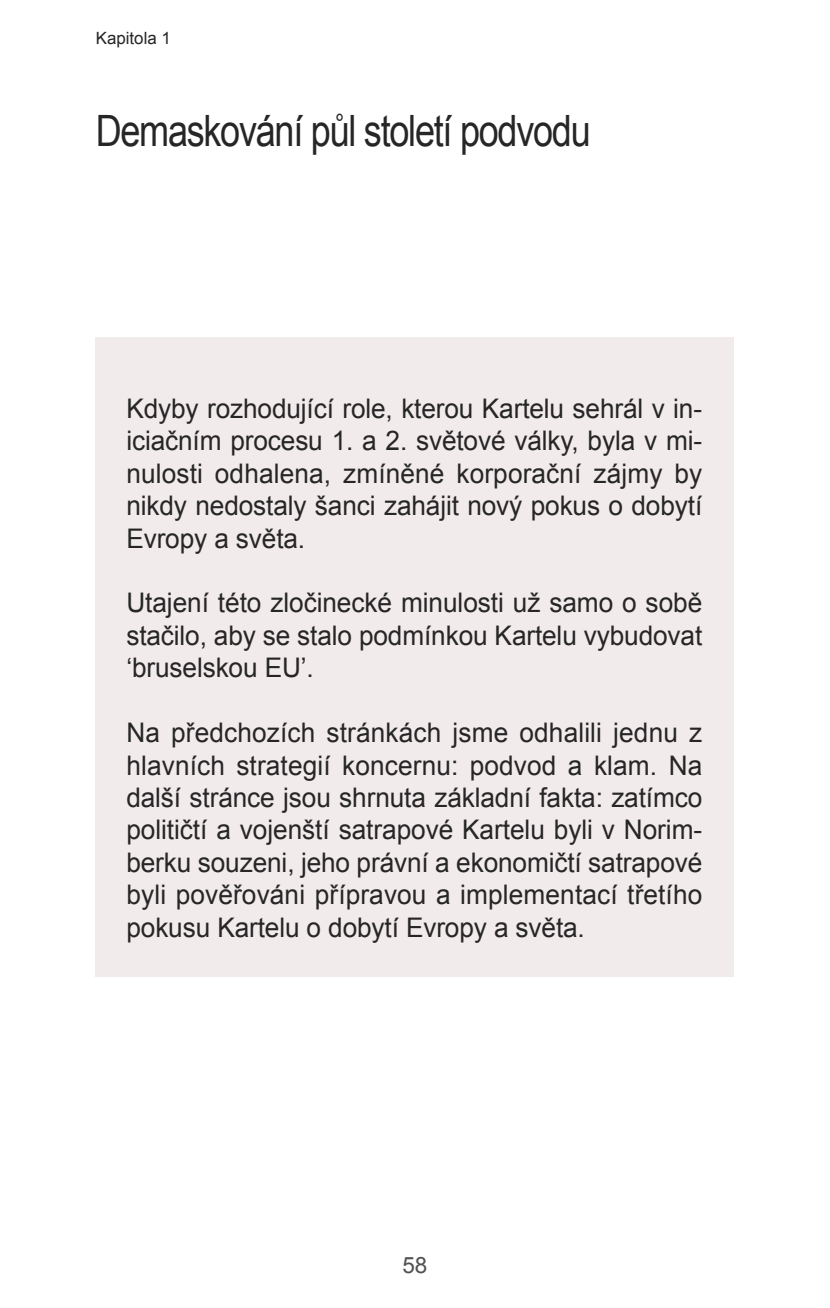
<style>
.page{position:relative;width:830px;height:1308px;background:#fff}
.page>*{position:absolute;margin:0;border:0;box-sizing:border-box;transform-origin:0 0}
.t1{font:43.2px "Arial";letter-spacing:-.035em;color:#272627;scale:.83 1}
.t2{font:27px/32.4px "Arial";letter-spacing:-.005em;color:#272627;text-align:justify}
.t3{font:22.5px "Arial";color:#525152}
.t4{font:16.88px "Arial";color:#272627}
</style>
<div class="page">
<div style="left:96px;top:337px;width:637px;height:640px;background:#f2ebec"></div>
<p class="t4" style="left:96px;top:29px;width:77px">Kapitola 1</p>
<p class="t1" style="left:96px;top:107px;width:597px">Demaskování půl století podvodu</p>
<p class="t2" style="left:126px;top:392px;width:577px">Kdyby rozhodující role, kterou Kartelu sehrál v in&shy;iciačním procesu 1. a 2. světové války, byla v mi&shy;nulosti odhalena, zmíněné korporační zájmy by nikdy nedostaly šanci zahájit nový pokus o dobytí Evropy a světa.</p>
<p class="t2" style="left:126px;top:587px;width:577px">Utajení této zločinecké minulosti už samo o sobě stačilo, aby se stalo podmínkou Kartelu vybudovat ‘bruselskou EU’.</p>
<p class="t2" style="left:126px;top:716px;width:577px">Na předchozích stránkách jsme odhalili jednu z hlavních strategií koncernu: podvod a klam. Na další stránce jsou shrnuta základní fakta: zatímco političtí a vojenští satrapové Kartelu byli v Norim&shy;berku souzeni, jeho právní a ekonomičtí satrapové byli pověřováni přípravou a implementací třetího pokusu Kartelu o dobytí Evropy a světa.</p>
<p class="t3" style="left:402px;top:1252px;width:27px">58</p>
</div>
